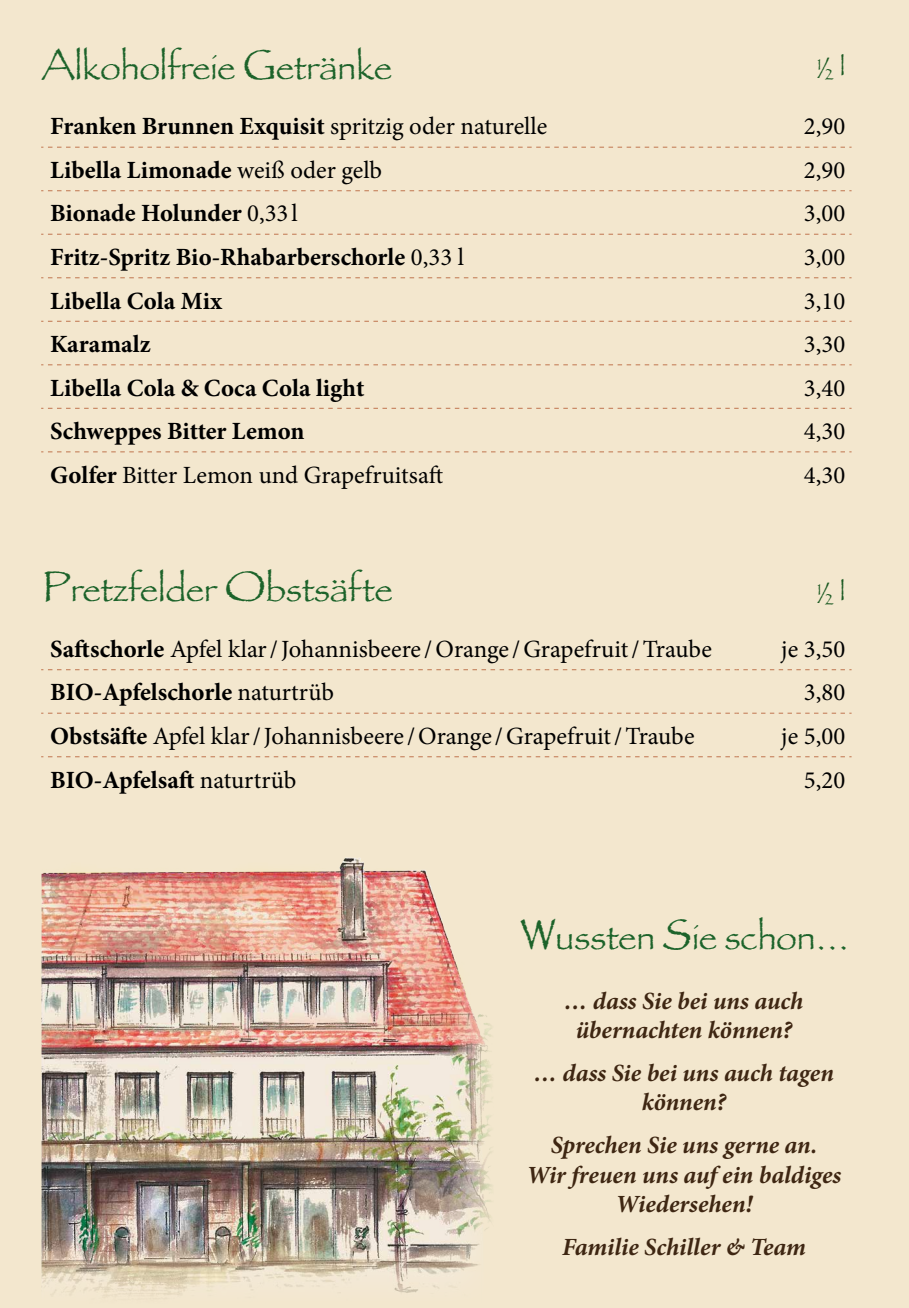
<style>
.page{position:relative;width:909px;height:1308px;background:#fff}
.page>*{position:absolute;margin:0;border:0;box-sizing:border-box;transform-origin:0 0}
.t1{font:33.75px "Papyrus";color:#1c632a}
.t2{font:700 24.75px "Minion Pro";color:#000}
.t3{font:24.75px "Minion Pro";color:#000}
.t4{font:italic 700 24.75px/29.7px "Minion Pro";letter-spacing:-.005em;color:#3e2612;text-align:center}
.t5{font:22.5px "Papyrus";color:#1c632a}
.s1{font-size:45px}
.s2{font-weight:400}
.s3{font-weight:700}
</style>
<div class="page">
<div style="left:0;top:0;width:909px;height:1307px;background:#f3e7ce"></div>
<svg style="left:41px;top:147px;width:810px;height:1px"></svg>
<svg style="left:41px;top:190px;width:810px;height:1px"></svg>
<svg style="left:41px;top:234px;width:810px;height:1px"></svg>
<svg style="left:41px;top:277px;width:810px;height:1px"></svg>
<svg style="left:41px;top:321px;width:810px;height:1px"></svg>
<svg style="left:41px;top:364px;width:810px;height:1px"></svg>
<svg style="left:41px;top:408px;width:810px;height:1px"></svg>
<svg style="left:41px;top:451px;width:810px;height:1px"></svg>
<svg style="left:41px;top:669px;width:810px;height:1px"></svg>
<svg style="left:41px;top:756px;width:810px;height:1px"></svg>
<svg style="left:41px;top:712px;width:810px;height:2px"></svg>
<img style="left:41px;top:857px;width:451px;height:439px">
<h1 class="t1" style="left:42px;top:47px;width:352px"><span class="s1">A</span>lkoholfreie <span class="s1">G</span>etränke</h1>
<p class="t2" style="left:50px;top:109px;width:499px">Franken Brunnen Exquisit <span class="s2">spritzig oder naturelle</span></p>
<p class="t3" style="left:804px;top:110px;width:43px">2,90</p>
<p class="t2" style="left:50px;top:153px;width:333px">Libella Limonade <span class="s2">weiß oder gelb</span></p>
<p class="t3" style="left:804px;top:153px;width:43px">2,90</p>
<p class="t2" style="left:50px;top:196px;width:249px">Bionade Holunder <span class="s2">0,33 l</span></p>
<p class="t3" style="left:804px;top:197px;width:43px">3,00</p>
<p class="t2" style="left:50px;top:240px;width:415px">Fritz-Spritz Bio-Rhabarberschorle <span class="s2">0,33 l</span></p>
<p class="t3" style="left:804px;top:240px;width:43px">3,00</p>
<p class="t2" style="left:50px;top:283px;width:173px">Libella Cola Mix</p>
<p class="t3" style="left:804px;top:284px;width:43px">3,10</p>
<p class="t2" style="left:50px;top:327px;width:102px">Karamalz</p>
<p class="t3" style="left:804px;top:327px;width:43px">3,30</p>
<p class="t2" style="left:50px;top:370px;width:316px">Libella Cola &amp; Coca Cola light</p>
<p class="t3" style="left:804px;top:371px;width:43px">3,40</p>
<p class="t2" style="left:50px;top:414px;width:256px">Schweppes Bitter Lemon</p>
<p class="t3" style="left:804px;top:414px;width:43px">4,30</p>
<p class="t3" style="left:50px;top:458px;width:394px"><span class="s3">Golfer</span> Bitter Lemon und Grapefruitsaft</p>
<p class="t3" style="left:804px;top:458px;width:43px">4,30</p>
<p class="t5" style="left:817px;top:54px;width:29px">½ l</p>
<h1 class="t1" style="left:42px;top:570px;width:352px"><span class="s1">P</span>retzfelder <span class="s1">O</span>bstsäfte</h1>
<p class="t3" style="left:50px;top:632px;width:663px"><span class="s3">Saftschorle</span> Apfel klar/Johannisbeere /Orange /Grapefruit/Traube</p>
<p class="t3" style="left:781px;top:632px;width:65px">je 3,50</p>
<p class="t2" style="left:50px;top:675px;width:285px">BIO-Apfelschorle <span class="s2">naturtrüb</span></p>
<p class="t3" style="left:804px;top:676px;width:43px">3,80</p>
<p class="t3" style="left:50px;top:719px;width:646px"><span class="s3">Obstsäfte</span> Apfel klar/Johannisbeere /Orange /Grapefruit/Traube</p>
<p class="t3" style="left:781px;top:719px;width:65px">je 5,00</p>
<p class="t2" style="left:50px;top:762px;width:248px">BIO-Apfelsaft <span class="s2">naturtrüb</span></p>
<p class="t3" style="left:804px;top:763px;width:43px">5,20</p>
<p class="t5" style="left:817px;top:579px;width:29px">½ l</p>
<h1 class="t1" style="left:520px;top:917px;width:330px"><span class="s1">W</span>ussten <span class="s1">S</span>ie schon…</h1>
<p class="t4" style="left:564px;top:985px;width:240px">… dass Sie bei uns auch übernachten können?</p>
<p class="t4" style="left:534px;top:1057px;width:301px">… dass Sie bei uns auch tagen können?</p>
<p class="t4" style="left:526px;top:1129px;width:316px">Sprechen Sie uns gerne an.<br>Wir freuen uns auf ein baldiges<br>Wiedersehen!</p>
<p class="t4" style="left:562px;top:1231px;width:245px">Familie Schiller &amp; Team</p>
</div>
